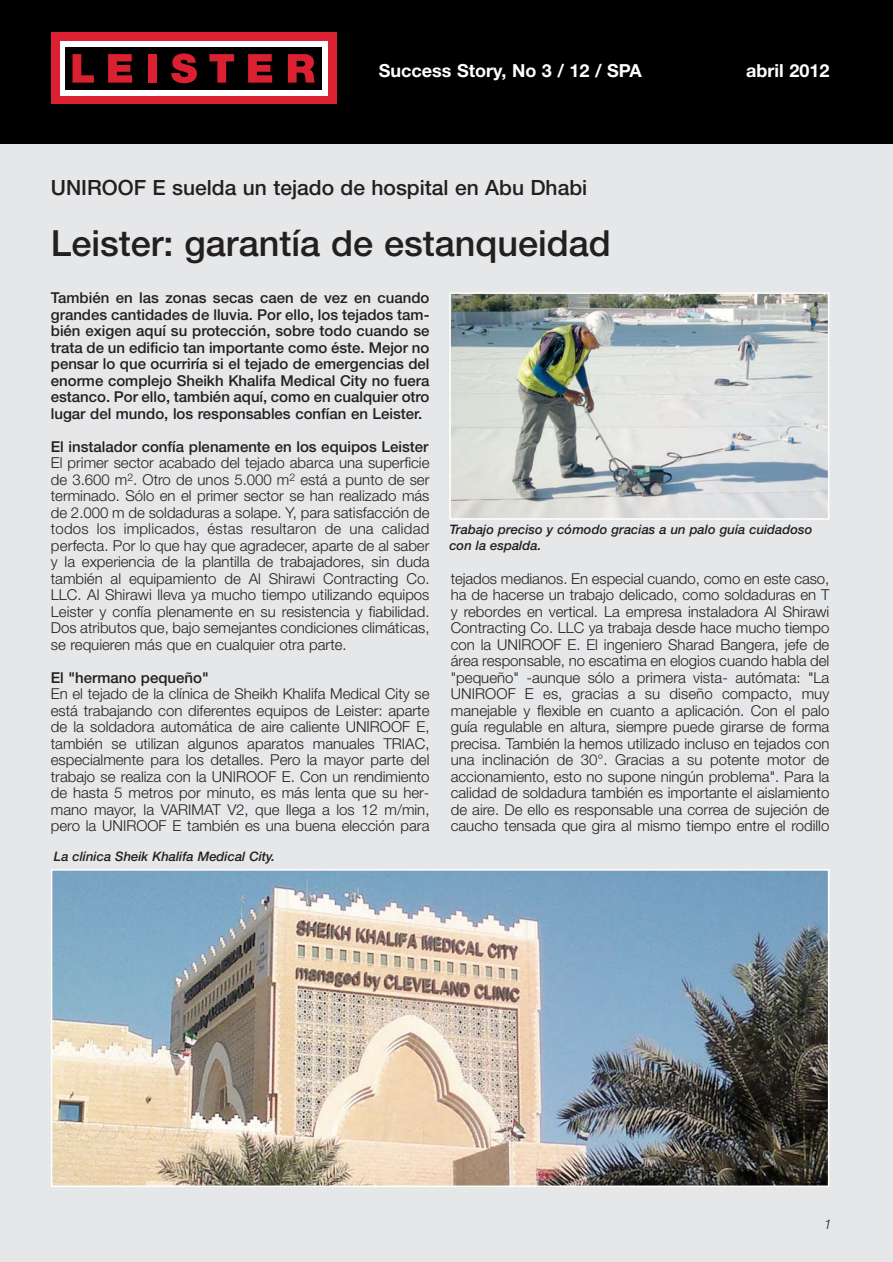
<style>
.page{position:relative;width:893px;height:1262px;background:#fff}
.page>*{position:absolute;margin:0;border:0;box-sizing:border-box;transform-origin:0 0}
.t1{font:500 36px "Helvetica Neue";color:#231f20}
.t2{font:500 21px "Helvetica Neue";color:#231f20}
.t3{font:700 18px "Helvetica Neue";color:#fff}
.t4{font:300 15px/16.5px "Helvetica Neue";color:#231f20;text-align:justify}
.t5{font:500 15px/16.5px "Helvetica Neue";color:#231f20;text-align:justify}
.t6{font:italic 300 13.5px "Helvetica Neue";color:#231f20}
.t7{font:italic 500 13.05px/15.6px "Helvetica Neue";color:#231f20}
</style>
<div class="page">
<div style="left:0;top:0;width:892px;height:1261px;background:#e6e7e8"></div>
<div style="left:0;top:0;width:892px;height:143px;background:#000"></div>
<div style="left:51px;top:33px;width:285px;height:71px;background:#db2031"></div>
<div style="left:60px;top:41px;width:267px;height:54px;background:#fff"></div>
<div style="left:65px;top:47px;width:257px;height:43px;background:#000"></div>
<svg style="left:72px;top:54px;width:22px;height:29px"></svg>
<svg style="left:108px;top:54px;width:24px;height:29px"></svg>
<div style="left:148px;top:54px;width:9px;height:29px;background:#db2031"></div>
<svg style="left:171px;top:53px;width:26px;height:30px"></svg>
<svg style="left:209px;top:54px;width:25px;height:29px"></svg>
<svg style="left:248px;top:54px;width:24px;height:29px"></svg>
<svg style="left:288px;top:54px;width:27px;height:29px"></svg>
<img style="left:452px;top:295px;width:374px;height:222px">
<div style="left:449px;top:292px;width:380px;height:228px;border:2px solid #fff"></div>
<img style="left:54px;top:872px;width:772px;height:312px">
<div style="left:51px;top:869px;width:778px;height:318px;border:2px solid #fff"></div>
<p class="t3" style="left:379px;top:64px;width:264px">Success Story, No 3 / 12 / SPA</p>
<p class="t3" style="left:746px;top:64px;width:85px">abril 2012</p>
<h2 class="t2" style="left:51px;top:180px;width:538px">UNIROOF E suelda un tejado de hospital en Abu Dhabi</h2>
<h1 class="t1" style="left:51px;top:230px;width:561px">Leister: garantía de estanqueidad</h1>
<p class="t5" style="left:51px;top:291px;width:380px">También en las zonas secas caen de vez en cuando grandes cantidades de lluvia. Por ello, los tejados tam&shy;bién exigen aquí su protección, sobre todo cuando se trata de un edificio tan importante como éste. Mejor no pensar lo que ocurriría si el tejado de emergencias del enorme complejo Sheikh Khalifa Medical City no fuera estanco. Por ello, también aquí, como en cualquier otro lugar del mundo, los responsables confían en Leister.</p>
<p class="t5" style="left:51px;top:439px;width:379px">El instalador confía plenamente en los equipos Leister</p>
<p class="t4" style="left:51px;top:456px;width:380px">El primer sector acabado del tejado abarca una superficie de 3.600 m<sup>2</sup>. Otro de unos 5.000 m<sup>2</sup> está a punto de ser terminado. Sólo en el primer sector se han realizado más de 2.000 m de soldaduras a solape. Y, para satisfacción de todos los implicados, éstas resultaron de una calidad perfecta. Por lo que hay que agradecer, aparte de al saber y la experiencia de la plantilla de trabajadores, sin duda también al equipamiento de Al Shirawi Contracting Co.<br>LLC. Al Shirawi lleva ya mucho tiempo utilizando equipos Leister y confía plenamente en su resistencia y fiabilidad.<br>Dos atributos que, bajo semejantes condiciones climáticas, se requieren más que en cualquier otra parte.</p>
<p class="t5" style="left:51px;top:670px;width:159px">El "hermano pequeño"</p>
<p class="t4" style="left:51px;top:687px;width:380px">En el tejado de la clínica de Sheikh Khalifa Medical City se está trabajando con diferentes equipos de Leister: aparte de la soldadora automática de aire caliente UNIROOF E, también se utilizan algunos aparatos manuales TRIAC, especialmente para los detalles. Pero la mayor parte del trabajo se realiza con la UNIROOF E. Con un rendimiento de hasta 5 metros por minuto, es más lenta que su her&shy;mano mayor, la VARIMAT V2, que llega a los 12 m/min, pero la UNIROOF E también es una buena elección para</p>
<p class="t7" style="left:54px;top:849px;width:223px">La clínica Sheik Khalifa Medical City.</p>
<p class="t7" style="left:449px;top:523px;width:364px">Trabajo preciso y cómodo gracias a un palo guía cuidadoso con la espalda.</p>
<p class="t4" style="left:451px;top:571px;width:380px">tejados medianos. En especial cuando, como en este caso, ha de hacerse un trabajo delicado, como soldaduras en T y rebordes en vertical. La empresa instaladora Al Shirawi Contracting Co. LLC ya trabaja desde hace mucho tiempo con la UNIROOF E. El ingeniero Sharad Bangera, jefe de área responsable, no escatima en elogios cuando habla del "pequeño" -aunque sólo a primera vista- autómata: "La UNIROOF E es, gracias a su diseño compacto, muy manejable y flexible en cuanto a aplicación. Con el palo guía regulable en altura, siempre puede girarse de forma precisa. También la hemos utilizado incluso en tejados con una inclinación de 30°. Gracias a su potente motor de accionamiento, esto no supone ningún problema". Para la calidad de soldadura también es importante el aislamiento de aire. De ello es responsable una correa de sujeción de caucho tensada que gira al mismo tiempo entre el rodillo</p>
<p class="t6" style="left:824px;top:1219px;width:9px">1</p>
</div>
